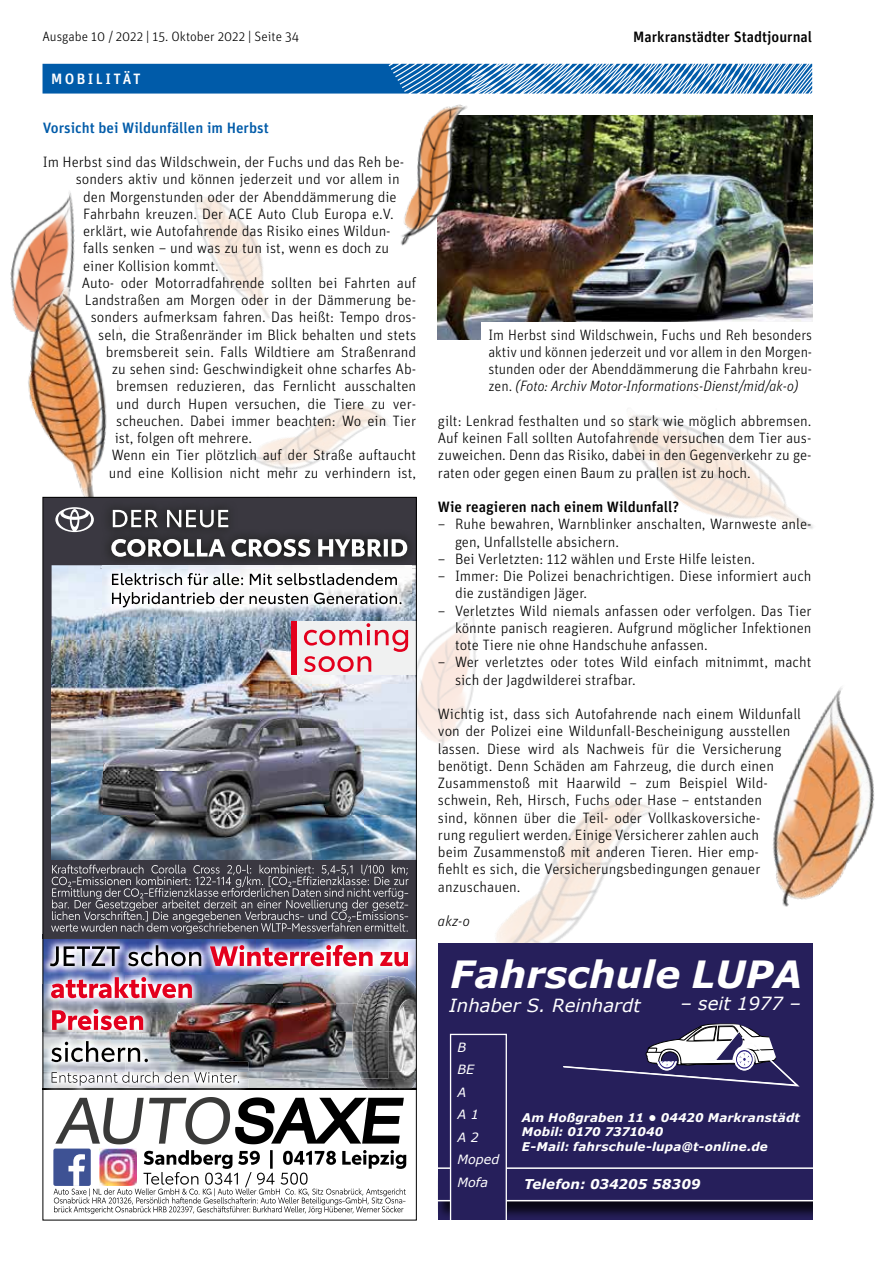
<style>
.page{position:relative;width:893px;height:1263px;background:#fff}
.page>*{position:absolute;margin:0;border:0;box-sizing:border-box;transform-origin:0 0}
.t1{font:italic 700 37.5px "Verdana";color:#fff}
.t2{font:italic 18.15px "Verdana";color:#fff}
.t3{font:300 15px/17.2px "Unit OT";color:#000}
.t4{font:500 15px "Unit OT";color:#000}
.t5{font:500 15px "Unit OT";color:#005ba9}
.t6{font:500 15px "Unit OT";letter-spacing:.16em;color:#fff}
.t7{font:italic 300 15px "Unit OT";color:#000}
.t8{font:300 13.5px "Unit OT";color:#000}
.t9{font:italic 700 13.5px "Verdana";letter-spacing:.005em;color:#fff}
.t10{font:italic 12.75px/22.5px "Verdana";color:#fff}
.t11{font:italic 700 12px/14.4px "Verdana";letter-spacing:.01em;color:#fff}
.s1{font-style:italic}
</style>
<div class="page">
<img style="left:496px;top:799px;width:162px;height:144px">
<img style="left:194px;top:197px;width:76px;height:122px">
<img style="left:229px;top:405px;width:175px;height:92px">
<img style="left:628px;top:395px;width:185px;height:134px">
<img style="left:417px;top:606px;width:59px;height:144px">
<img style="left:10px;top:192px;width:65px;height:81px">
<img style="left:10px;top:273px;width:130px;height:241px">
<svg style="left:43px;top:64px;width:769px;height:30px;background:#3a80bc"></svg>
<div style="left:438px;top:943px;width:374px;height:277px;background:#261f5b"></div>
<svg style="left:438px;top:1023px;width:374px;height:197px"></svg>
<svg style="left:55px;top:1097px;width:349px;height:47px"></svg>
<div style="left:53px;top:1148px;width:38px;height:38px;background:#3e5294;border-radius:2px"></div>
<svg style="left:54px;top:1150px;width:352px;height:64px"></svg>
<img style="left:99px;top:1148px;width:38px;height:38px">
<img style="left:248px;top:1078px;width:113px;height:10px">
<img style="left:248px;top:1072px;width:110px;height:6px">
<hr style="left:43px;top:1088px;width:373px;height:2px;background:#000">
<div style="left:43px;top:497px;width:373px;height:441px;background:#3a3841"></div>
<img style="left:52px;top:565px;width:363px;height:294px">
<img style="left:361px;top:1072px;width:54px;height:16px">
<img style="left:358px;top:1072px;width:30px;height:6px">
<img style="left:367px;top:1088px;width:45px;height:1px">
<img style="left:45px;top:985px;width:80px;height:87px">
<img style="left:45px;top:938px;width:105px;height:47px">
<img style="left:150px;top:938px;width:213px;height:38px">
<img style="left:363px;top:938px;width:52px;height:38px">
<img style="left:125px;top:1031px;width:93px;height:31px">
<img style="left:218px;top:1031px;width:134px;height:41px">
<img style="left:125px;top:976px;width:263px;height:27px">
<img style="left:125px;top:1003px;width:232px;height:28px">
<img style="left:388px;top:976px;width:27px;height:96px">
<img style="left:352px;top:1004px;width:36px;height:68px">
<img style="left:357px;top:977px;width:31px;height:27px">
<svg style="left:50px;top:945px;width:151px;height:21px"></svg>
<svg style="left:210px;top:945px;width:198px;height:21px"></svg>
<svg style="left:51px;top:977px;width:141px;height:21px"></svg>
<svg style="left:52px;top:1009px;width:91px;height:21px"></svg>
<img style="left:45px;top:1072px;width:203px;height:18px">
<img style="left:125px;top:1062px;width:123px;height:10px">
<svg style="left:52px;top:1041px;width:96px;height:22px"></svg>
<img style="left:54px;top:1062px;width:66px;height:1px">
<svg style="left:52px;top:1071px;width:187px;height:14px"></svg>
<svg style="left:55px;top:507px;width:39px;height:25px"></svg>
<svg style="left:51px;top:865px;width:358px;height:69px"></svg>
<img style="left:100px;top:508px;width:315px;height:60px">
<svg style="left:113px;top:510px;width:115px;height:17px"></svg>
<svg style="left:111px;top:539px;width:296px;height:18px;background:#909091"></svg>
<div style="left:292px;top:621px;width:124px;height:53px;background:#f0f1f1"></div>
<div style="left:292px;top:621px;width:5px;height:53px;background:#e3001d"></div>
<svg style="left:304px;top:623px;width:104px;height:49px"></svg>
<img style="left:102px;top:563px;width:309px;height:54px">
<svg style="left:112px;top:573px;width:285px;height:12px;background:#b4b5b5"></svg>
<svg style="left:112px;top:592px;width:290px;height:15px;background:#c1c1c2"></svg>
<img style="left:438px;top:115px;width:374px;height:225px">
<div style="left:481px;top:322px;width:338px;height:35px;background:#fff"></div>
<img style="left:772px;top:687px;width:103px;height:220px">
<img style="left:401px;top:104px;width:86px;height:152px">
<p class="t8" style="left:43px;top:29px;width:258px">Ausgabe 10 / 2022 | 15. Oktober 2022 | Seite 34</p>
<p class="t4" style="left:633px;top:28px;width:180px">Markranstädter Stadtjournal</p>
<p class="t6" style="left:51px;top:70px;width:91px">MOBILITÄT</p>
<p class="t5" style="left:43px;top:118px;width:228px">Vorsicht bei Wildunfällen im Herbst</p>
<p class="t3" style="left:43px;top:153px;width:363px">Im Herbst sind das Wildschwein, der Fuchs und das Reh be-</p>
<p class="t3" style="left:76px;top:171px;width:325px">sonders aktiv und können jederzeit und vor allem in</p>
<p class="t3" style="left:83px;top:188px;width:315px">den Morgenstunden oder der Abenddämmerung die</p>
<p class="t3" style="left:83px;top:205px;width:312px">Fahrbahn kreuzen. Der ACE Auto Club Europa e.V.</p>
<p class="t3" style="left:83px;top:222px;width:309px">erklärt, wie Autofahrende das Risiko eines Wildun-</p>
<p class="t3" style="left:83px;top:240px;width:308px">falls senken – und was zu tun ist, wenn es doch zu</p>
<p class="t3" style="left:83px;top:257px;width:137px">einer Kollision kommt.</p>
<p class="t3" style="left:82px;top:274px;width:336px">Auto- oder Motorradfahrende sollten bei Fahrten auf</p>
<p class="t3" style="left:85px;top:291px;width:333px">Landstraßen am Morgen oder in der Dämmerung be-</p>
<p class="t3" style="left:91px;top:309px;width:327px">sonders aufmerksam fahren. Das heißt: Tempo dros-</p>
<p class="t3" style="left:98px;top:326px;width:320px">seln, die Straßenränder im Blick behalten und stets</p>
<p class="t3" style="left:106px;top:343px;width:312px">bremsbereit sein. Falls Wildtiere am Straßenrand</p>
<p class="t3" style="left:112px;top:360px;width:306px">zu sehen sind: Geschwindigkeit ohne scharfes Ab-</p>
<p class="t3" style="left:116px;top:378px;width:302px">bremsen reduzieren, das Fernlicht ausschalten</p>
<p class="t3" style="left:116px;top:395px;width:302px">und durch Hupen versuchen, die Tiere zu ver-</p>
<p class="t3" style="left:116px;top:412px;width:301px">scheuchen. Dabei immer beachten: Wo ein Tier</p>
<p class="t3" style="left:115px;top:429px;width:139px">ist, folgen oft mehrere.</p>
<p class="t3" style="left:112px;top:447px;width:306px">Wenn ein Tier plötzlich auf der Straße auftaucht</p>
<p class="t3" style="left:109px;top:464px;width:309px">und eine Kollision nicht mehr zu verhindern ist,</p>
<p class="t3" style="left:488px;top:326px;width:325px;text-align:justify">Im Herbst sind Wildschwein, Fuchs und Reh besonders aktiv und können jederzeit und vor allem in den Morgen&shy;stunden oder der Abenddämmerung die Fahrbahn kreu&shy;zen. <span class="s1">(Foto: Archiv Motor-Informations-Dienst/mid/ak-o)</span></p>
<p class="t3" style="left:438px;top:412px;width:375px;text-align:justify">gilt: Lenkrad festhalten und so stark wie möglich abbremsen.<br>Auf keinen Fall sollten Autofahrende versuchen dem Tier aus&shy;zuweichen. Denn das Risiko, dabei in den Gegenverkehr zu ge&shy;raten oder gegen einen Baum zu prallen ist zu hoch.</p>
<p class="t4" style="left:438px;top:498px;width:243px">Wie reagieren nach einem Wildunfall?</p>
<p class="t3" style="left:455px;top:516px;width:358px;text-indent:-17px">– Ruhe bewahren, Warnblinker anschalten, Warnweste anle&shy;gen, Unfallstelle absichern.</p>
<p class="t3" style="left:438px;top:550px;width:319px">– Bei Verletzten: 112 wählen und Erste Hilfe leisten.</p>
<p class="t3" style="left:455px;top:567px;width:358px;text-indent:-17px">– Immer: Die Polizei benachrichtigen. Diese informiert auch die zuständigen Jäger.</p>
<p class="t3" style="left:455px;top:602px;width:358px;text-align:justify;text-indent:-17px">– Verletztes Wild niemals anfassen oder verfolgen. Das Tier könnte panisch reagieren. Aufgrund möglicher Infektionen tote Tiere nie ohne Handschuhe anfassen.</p>
<p class="t3" style="left:455px;top:654px;width:358px;text-indent:-17px">– Wer verletztes oder totes Wild einfach mitnimmt, macht sich der Jagdwilderei strafbar.</p>
<p class="t3" style="left:438px;top:705px;width:365px">Wichtig ist, dass sich Autofahrende nach einem Wildunfall von der Polizei eine Wildunfall-Bescheinigung ausstellen lassen. Diese wird als Nachweis für die Versicherung benötigt. Denn Schäden am Fahrzeug, die durch einen Zusammenstoß mit Haarwild – zum Beispiel Wild&shy;schwein, Reh, Hirsch, Fuchs oder Hase – entstanden<br>sind, können über die Teil- oder Vollkaskoversiche-<br>rung reguliert werden. Einige Versicherer zahlen auch<br>beim Zusammenstoß mit anderen Tieren. Hier emp-<br>fiehlt es sich, die Versicherungsbedingungen genauer anzuschauen.</p>
<p class="t7" style="left:438px;top:912px;width:33px">akz-o</p>
<h1 class="t1" style="left:450px;top:948px;width:353px">Fahrschule LUPA</h1>
<p class="t2" style="left:449px;top:992px;width:193px">Inhaber S. Reinhardt</p>
<p class="t2" style="left:680px;top:991px;width:122px">– seit 1977 –</p>
<p class="t10" style="left:457px;top:1035px;width:43px">B<br>BE<br>A<br>A 1<br>A 2<br>Moped<br>Mofa</p>
<p class="t11" style="left:522px;top:1110px;width:279px">Am Hoßgraben 11 • 04420 Markranstädt<br>Mobil: 0170 7371040<br>E-Mail: fahrschule-lupa@t-online.de</p>
<p class="t9" style="left:524px;top:1175px;width:178px">Telefon: 034205 58309</p>
</div>
